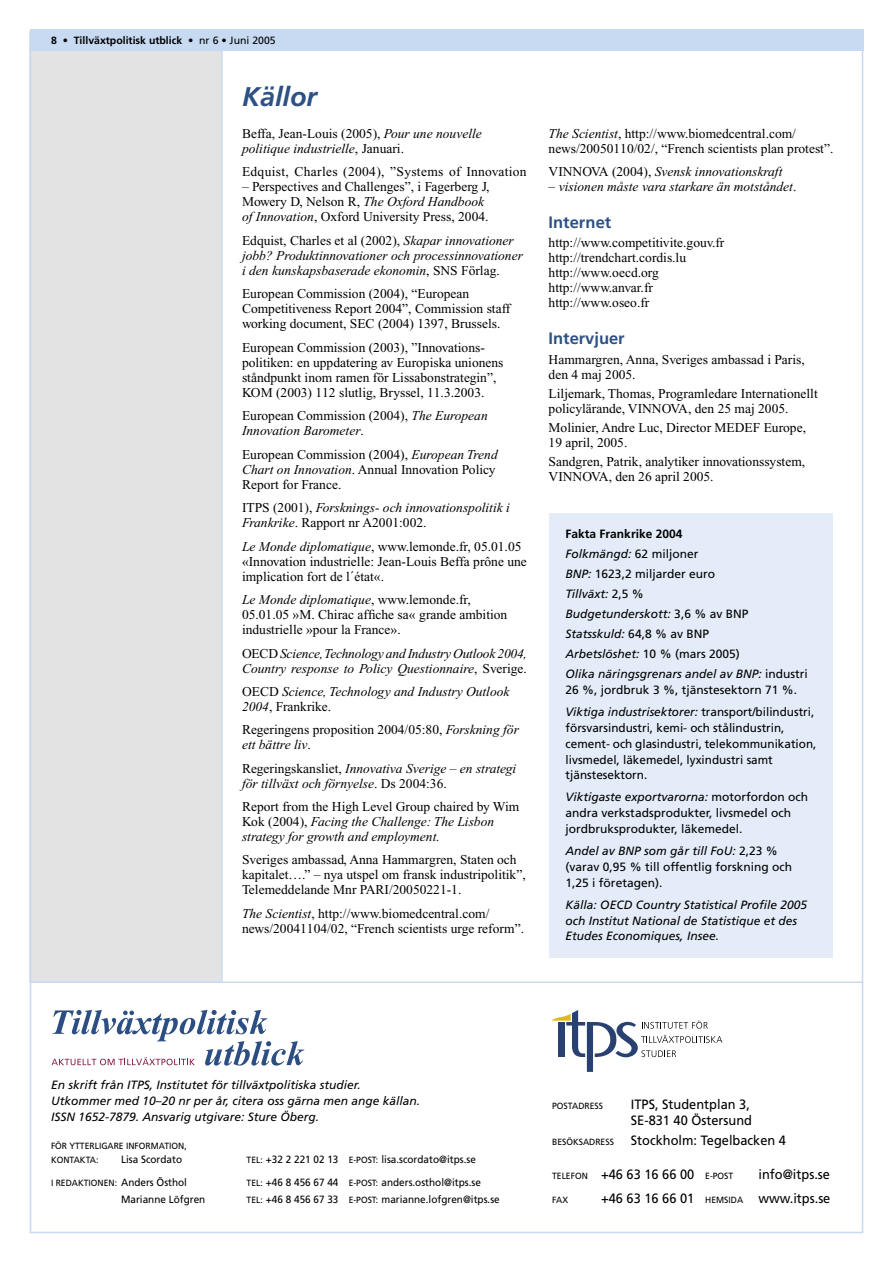
<style>
.page{position:relative;width:893px;height:1263px;background:#fff}
.page>*{position:absolute;margin:0;border:0;box-sizing:border-box;transform-origin:0 0}
.t1{font:italic 700 27px "Frutiger";color:#2d5085}
.t2{font:700 16.5px "Frutiger";color:#2d5085}
.t3{font:13.5px/15px "Times New Roman";color:#000}
.t4{font:italic 13.5px/15px "Times New Roman";color:#000}
.t5{font:13.5px/16.2px "Frutiger";color:#000;scale:.95 1}
.t6{font:13.5px "Times New Roman";letter-spacing:.025em;color:#000}
.t7{font:italic 12px/20px "Frutiger";color:#000}
.t8{font:12px/15.8px "Frutiger";color:#000}
.t9{font:10.5px "Frutiger";color:#000;scale:.95 1}
.t10{font:700 10.5px "Frutiger";color:#000}
.t11{font:9px/14.4px "Frutiger";color:#000;scale:.95 1}
.s1{font-weight:400}
.s2{font-style:normal}
.s3{font-style:italic}
.s4{font-weight:700;font-style:normal}
.s5{font-size:9px}
.s6{font-size:10.5px}
.s7{font-size:13.5px}
</style>
<div class="page">
<div style="left:30px;top:32px;width:192px;height:950px;background:#e3e3e3"></div>
<hr style="left:30px;top:981px;width:833px;height:2px;background:#c8daf2">
<hr style="left:221px;top:30px;width:2px;height:952px;background:#c8daf2">
<div style="left:30px;top:30px;width:833px;height:21px;background:#c8daf2"></div>
<svg style="left:551px;top:1010px;width:171px;height:62px"></svg>
<svg style="left:51px;top:1010px;width:253px;height:55px"></svg>
<div style="left:549px;top:513px;width:284px;height:445px;background:#e3ecf8"></div>
<p class="t10" style="left:51px;top:34px;width:226px">8 <span class="s1">•</span> Tillväxtpolitisk utblick <span class="s1">• nr 6 • Juni 2005</span></p>
<h1 class="t1" style="left:242px;top:80px;width:77px">Källor</h1>
<p class="t4" style="left:242px;top:126px;width:241px"><span class="s2">Beffa, Jean-Louis (2005),</span> Pour une nouvelle politique industrielle<span class="s2">, Januari.</span></p>
<p class="t6" style="left:242px;top:164px;width:286px">Edquist, Charles (2004), ”Systems of Innovation</p>
<p class="t3" style="left:242px;top:179px;width:249px">– Perspectives and Challenges”, i Fagerberg J,<br>Mowery D, Nelson R, <span class="s3">The Oxford Handbook of Innovation</span>, Oxford University Press, 2004.</p>
<p class="t4" style="left:242px;top:233px;width:282px"><span class="s2">Edquist, Charles et al (2002),</span> Skapar innovationer jobb? Produktinnovationer och processinnovationer i den kunskapsbaserade ekonomin<span class="s2">, SNS Förlag.</span></p>
<p class="t3" style="left:242px;top:286px;width:270px">European Commission (2004), “European<br>Competitiveness Report 2004”, Commission staff working document, SEC (2004) 1397, Brussels.</p>
<p class="t3" style="left:242px;top:340px;width:263px">European Commission (2003), ”Innovations&shy;politiken: en uppdatering av Europiska unionens ståndpunkt inom ramen för Lissabonstrategin”, KOM (2003) 112 slutlig, Bryssel, 11.3.2003.</p>
<p class="t4" style="left:242px;top:408px;width:247px"><span class="s2">European Commission (2004),</span> The European<br>Innovation Barometer<span class="s2">.</span></p>
<p class="t3" style="left:242px;top:447px;width:257px">European Commission (2004), <span class="s3">European Trend<br>Chart on Innovation</span>. Annual Innovation Policy<br>Report for France.</p>
<p class="t4" style="left:242px;top:500px;width:269px"><span class="s2">ITPS (2001),</span> Forsknings- och innovationspolitik i<br>Frankrike<span class="s2">. Rapport nr A2001:002.</span></p>
<p class="t3" style="left:242px;top:539px;width:286px"><span class="s3">Le Monde diplomatique</span>, www.lemonde.fr, 05.01.05 «Innovation industrielle: Jean-Louis Beffa prône une implication fort de l´état«.</p>
<p class="t3" style="left:242px;top:592px;width:267px"><span class="s3">Le Monde diplomatique</span>, www.lemonde.fr,<br>05.01.05 »M. Chirac affiche sa« grande ambition industrielle »pour la France».</p>
<p class="t4" style="left:242px;top:646px;width:286px"><span class="s2">OECD</span> Science, Technology and Industry Outlook 2004,<br>Country response to Policy Questionnaire<span class="s2">, Sverige.</span></p>
<p class="t4" style="left:242px;top:684px;width:269px"><span class="s2">OECD</span> Science, Technology and Industry Outlook<br>2004<span class="s2">, Frankrike.</span></p>
<p class="t3" style="left:242px;top:722px;width:278px">Regeringens proposition 2004/05:80, <span class="s3">Forskning för ett bättre liv</span>.</p>
<p class="t4" style="left:242px;top:761px;width:276px"><span class="s2">Regeringskansliet,</span> Innovativa Sverige – en strategi för tillväxt och förnyelse<span class="s2">. Ds 2004:36.</span></p>
<p class="t4" style="left:242px;top:799px;width:279px"><span class="s2">Report from the High Level Group chaired by Wim<br>Kok (2004),</span> Facing the Challenge: The Lisbon strategy for growth and employment.</p>
<p class="t3" style="left:242px;top:852px;width:285px">Sveriges ambassad, Anna Hammargren, Staten och kapitalet….” – nya utspel om fransk industripolitik”,<br>Telemeddelande Mnr PARI/20050221-1.</p>
<p class="t3" style="left:242px;top:906px;width:284px"><span class="s3">The Scientist</span>, http://www.biomedcentral.com/ news/20041104/02, “French scientists urge reform”.</p>
<p class="t3" style="left:549px;top:126px;width:286px"><span class="s3">The Scientist</span>, http://www.biomedcentral.com/ news/20050110/02/, “French scientists plan protest”.</p>
<p class="t4" style="left:549px;top:164px;width:235px"><span class="s2">VINNOVA (2004),</span> Svensk innovationskraft</p>
<p class="t4" style="left:549px;top:179px;width:249px">– visionen måste vara starkare än motståndet<span class="s2">.</span></p>
<p class="t2" style="left:549px;top:213px;width:64px">Internet</p>
<p class="t3" style="left:549px;top:235px;width:177px">http://www.competitivite.gouv.fr http://trendchart.cordis.lu http://www.oecd.org http://www.anvar.fr http://www.oseo.fr</p>
<p class="t2" style="left:549px;top:329px;width:78px">Intervjuer</p>
<p class="t3" style="left:549px;top:351px;width:258px">Hammargren, Anna, Sveriges ambassad i Paris, den 4 maj 2005.</p>
<p class="t3" style="left:549px;top:386px;width:271px">Liljemark, Thomas, Programledare Internationellt policylärande, VINNOVA, den 25 maj 2005.</p>
<p class="t3" style="left:549px;top:420px;width:259px">Molinier, Andre Luc, Director MEDEF Europe,<br>19 april, 2005.</p>
<p class="t3" style="left:549px;top:454px;width:258px">Sandgren, Patrik, analytiker innovationssystem,<br>VINNOVA, den 26 april 2005.</p>
<p class="t7" style="left:566px;top:524px;width:244px"><span class="s4">Fakta Frankrike 2004<br></span>Folkmängd: <span class="s2">62 miljoner<br></span>BNP: <span class="s2">1623,2 miljarder euro<br></span>Tillväxt: <span class="s2">2,5 %<br></span>Budgetunderskott: <span class="s2">3,6 % av BNP<br></span>Statsskuld: <span class="s2">64,8 % av BNP<br></span>Arbetslöshet: <span class="s2">10 % (mars 2005)<br></span>Olika näringsgrenars andel av BNP: <span class="s2">industri</span></p>
<p class="t8" style="left:566px;top:679px;width:250px;line-height:22.2px">26 %, jordbruk 3 %, tjänstesektorn 71 %.<br><span class="s3">Viktiga industrisektorer:</span> transport/bilindustri,</p>
<p class="t8" style="left:566px;top:720px;width:252px">försvarsindustri, kemi- och stålindustrin, cement- och glasindustri, telekommunikation, livsmedel, läkemedel, lyxindustri samt tjänstesektorn.</p>
<p class="t8" style="left:566px;top:789px;width:244px"><span class="s3">Viktigaste exportvarorna:</span> motorfordon och andra verkstadsprodukter, livsmedel och jordbruksprodukter, läkemedel.</p>
<p class="t8" style="left:566px;top:843px;width:228px"><span class="s3">Andel av BNP som går till FoU:</span> 2,23 % (varav 0,95 % till offentlig forskning och<br>1,25 i företagen).</p>
<p class="t7" style="left:566px;top:897px;width:243px;line-height:15.8px">Källa: OECD Country Statistical Profile 2005 och Institut National de Statistique et des<br>Etudes Economiques, Insee.</p>
<p class="t7" style="left:51px;top:1077px;width:371px;line-height:15.8px">En skrift från ITPS, Institutet för tillväxtpolitiska studier.<br>Utkommer med 10–20 nr per år, citera oss gärna men ange källan.<br>ISSN 1652-7879. Ansvarig utgivare: Sture Öberg.</p>
<p class="t11" style="left:51px;top:1138px;width:144px">FÖR YTTERLIGARE INFORMATION,<br>KONTAKTA:</p>
<p class="t9" style="left:121px;top:1153px;width:66px">Lisa Scordato</p>
<p class="t9" style="left:247px;top:1153px;width:243px"><span class="s5">TEL:</span> +32 2 221 02 13 <span class="s5">E-POST:</span> lisa.scordato@itps.se</p>
<p class="t11" style="left:51px;top:1176px;width:145px">I REDAKTIONEN: <span class="s6">Anders Östhol</span></p>
<p class="t9" style="left:247px;top:1176px;width:248px"><span class="s5">TEL:</span> +46 8 456 67 44 <span class="s5">E-POST:</span> anders.osthol@itps.se</p>
<p class="t9" style="left:121px;top:1193px;width:90px">Marianne Löfgren</p>
<p class="t9" style="left:247px;top:1193px;width:268px"><span class="s5">TEL:</span> +46 8 456 67 33 <span class="s5">E-POST:</span> marianne.lofgren@itps.se</p>
<p class="t11" style="left:552px;top:1098px;width:55px">POSTADRESS</p>
<p class="t5" style="left:631px;top:1096px;width:129px">ITPS, Studentplan 3,<br>SE-831 40 Östersund</p>
<p class="t11" style="left:552px;top:1135px;width:67px">BESÖKSADRESS</p>
<p class="t5" style="left:631px;top:1132px;width:165px">Stockholm: Tegelbacken 4</p>
<p class="t11" style="left:552px;top:1168px;width:192px">TELEFON <span class="s7">+46 63 16 66 00</span> E-POST</p>
<p class="t5" style="left:758px;top:1166px;width:77px">info@itps.se</p>
<p class="t11" style="left:552px;top:1193px;width:18px">FAX</p>
<p class="t5" style="left:601px;top:1190px;width:243px">+46 63 16 66 01 <span class="s5">HEMSIDA</span> www.itps.se</p>
</div>
